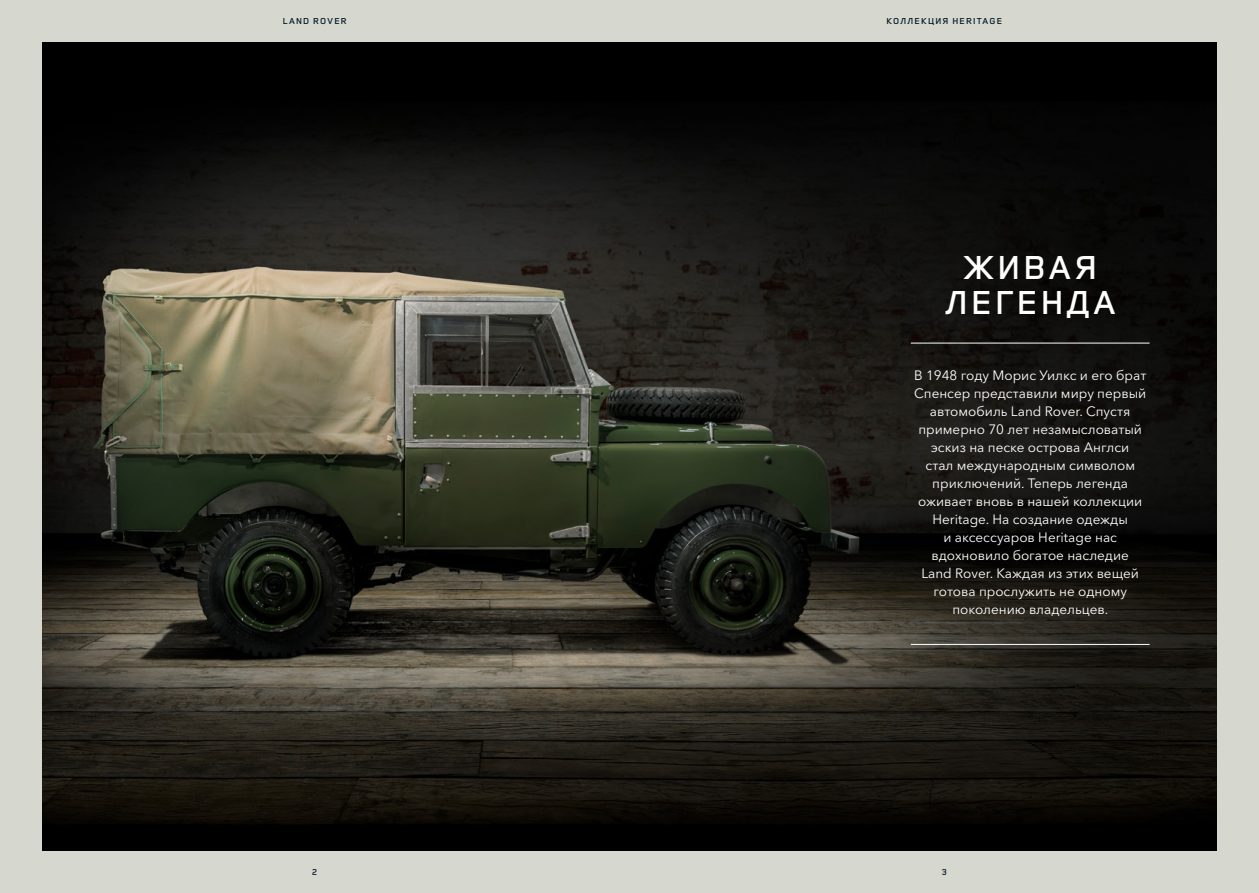
<style>
.page{position:relative;width:1259px;height:893px;background:#d6d7cf}
.page>*{position:absolute;margin:0;border:0;box-sizing:border-box;transform-origin:0 0}
.t1{font:600 34.5px/34.5px "Land Rover";letter-spacing:.1em;color:#fff;text-align:center}
.t2{font:13.5px/18px "Avenir Next W1 G";color:#fff;text-align:center}
.t3{font:600 9px "Land Rover";letter-spacing:.135em;color:#001724}
</style>
<div class="page">
<img style="left:43px;top:43px;width:1173px;height:807px">
<hr style="left:911px;top:644px;width:238px;height:1px;background:#fff">
<hr style="left:911px;top:343px;width:238px;height:1px;background:#fff">
<p class="t3" style="left:283px;top:15px;width:66px">LAND ROVER</p>
<p class="t3" style="left:886px;top:15px;width:117px">КОЛЛЕКЦИЯ HERITAGE</p>
<h1 class="t1" style="left:945px;top:249px;width:172px">ЖИВАЯ<br>ЛЕГЕНДА</h1>
<p class="t2" style="left:914px;top:365px;width:234px">В 1948 году Морис Уилкс и его брат<br>Спенсер представили миру первый автомобиль Land Rover. Спустя примерно 70 лет незамысловатый эскиз на песке острова Англси<br>стал международным символом приключений. Теперь легенда оживает вновь в нашей коллекции<br>Heritage. На создание одежды<br>и аксессуаров Heritage нас вдохновило богатое наследие<br>Land Rover. Каждая из этих вещей готова прослужить не одному поколению владельцев.</p>
<p class="t3" style="left:312px;top:866px;width:6px">2</p>
<p class="t3" style="left:941px;top:866px;width:7px">3</p>
</div>
